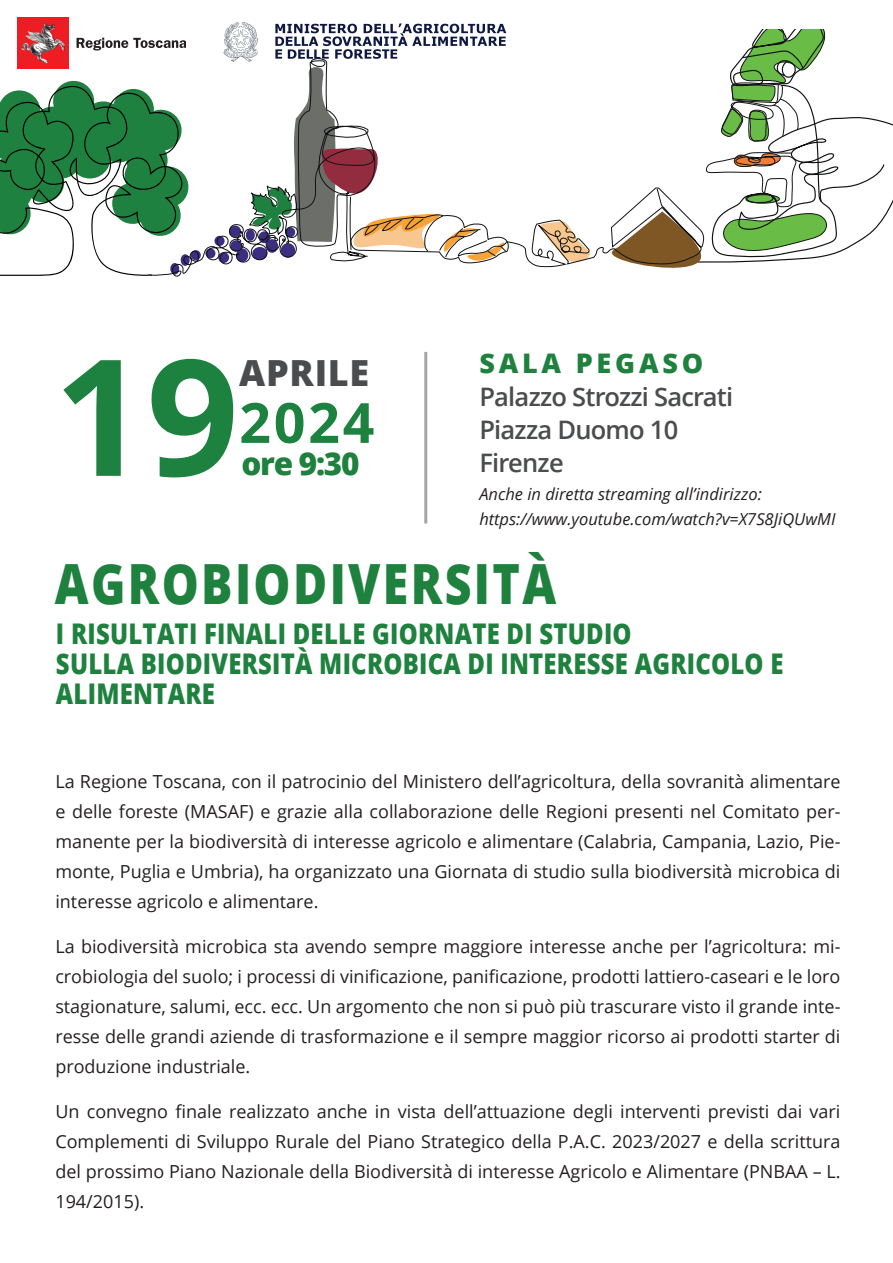
<style>
.page{position:relative;width:893px;height:1263px;background:#fff}
.page>*{position:absolute;margin:0;border:0;box-sizing:border-box;transform-origin:0 0}
.t1{font:700 162px "Open Sans";color:#1d813f}
.t2{font:800 55.5px "Open Sans";letter-spacing:.05em;color:#1e813e;scale:.84 1}
.t3{font:700 55.5px "Open Sans";color:#1d813f}
.t4{font:800 36px "Open Sans";letter-spacing:.02em;color:#4b4c4d}
.t5{font:800 31.5px "Open Sans";color:#1e813e}
.t6{font:800 28.5px/29.8px "Open Sans";letter-spacing:.01em;color:#1e813e;scale:.84 1}
.t7{font:800 27px "Open Sans";letter-spacing:.14em;color:#1e813e}
.t8{font:600 25.5px/33px "Open Sans";letter-spacing:-.03em;color:#4b4c4d}
.t9{font:18px/30px "Open Sans";color:#231f20;text-align:justify}
.t10{font:italic 16.5px/25.5px "Open Sans";color:#231f20}
</style>
<div class="page">
<div style="left:17px;top:17px;width:52px;height:51px;background:#ee1d23"></div>
<img style="left:20px;top:23px;width:45px;height:41px">
<svg style="left:77px;top:38px;width:108px;height:12px"></svg>
<svg style="left:175px;top:235px;width:48px;height:42px"></svg>
<svg style="left:0;top:80px;width:191px;height:196px"></svg>
<svg style="left:223px;top:22px;width:670px;height:246px"></svg>
<hr style="left:424px;top:352px;width:3px;height:171px;background:#4b4c4d">
<h1 class="t1" style="left:54px;top:303px;width:186px">19</h1>
<h3 class="t4" style="left:239px;top:346px;width:132px">APRILE</h3>
<h2 class="t3" style="left:239px;top:383px;width:137px">2024</h2>
<h3 class="t5" style="left:241px;top:440px;width:120px">ore 9:30</h3>
<h3 class="t7" style="left:479px;top:342px;width:225px">SALA PEGASO</h3>
<h3 class="t8" style="left:479px;top:379px;width:255px">Palazzo Strozzi Sacrati<br>Piazza Duomo 10<br>Firenze</h3>
<p class="t10" style="left:479px;top:480px;width:358px">Anche in diretta streaming all’indirizzo: https://www.youtube.com/watch?v=X7S8JiQUwMI</p>
<h2 class="t2" style="left:55px;top:541px;width:598px">AGROBIODIVERSITÀ</h2>
<h3 class="t6" style="left:56px;top:618px;width:868px">I RISULTATI FINALI DELLE GIORNATE DI STUDIO<br>SULLA BIODIVERSITÀ MICROBICA DI INTERESSE AGRICOLO E<br>ALIMENTARE</h3>
<p class="t9" style="left:55px;top:766px;width:787px">La Regione Toscana, con il patrocinio del Ministero dell’agricoltura, della sovranità alimentare e delle foreste (MASAF) e grazie alla collaborazione delle Regioni presenti nel Comitato per&shy;manente per la biodiversità di interesse agricolo e alimentare (Calabria, Campania, Lazio, Pie&shy;monte, Puglia e Umbria), ha organizzato una Giornata di studio sulla biodiversità microbica di interesse agricolo e alimentare.</p>
<p class="t9" style="left:55px;top:931px;width:787px">La biodiversità microbica sta avendo sempre maggiore interesse anche per l’agricoltura: mi&shy;crobiologia del suolo; i processi di vinificazione, panificazione, prodotti lattiero-caseari e le loro stagionature, salumi, ecc. ecc. Un argomento che non si può più trascurare visto il grande inte&shy;resse delle grandi aziende di trasformazione e il sempre maggior ricorso ai prodotti starter di produzione industriale.</p>
<p class="t9" style="left:55px;top:1096px;width:787px">Un convegno finale realizzato anche in vista dell’attuazione degli interventi previsti dai vari Complementi di Sviluppo Rurale del Piano Strategico della P.A.C. 2023/2027 e della scrittura del prossimo Piano Nazionale della Biodiversità di interesse Agricolo e Alimentare (PNBAA – L.<br>194/2015).</p>
</div>
